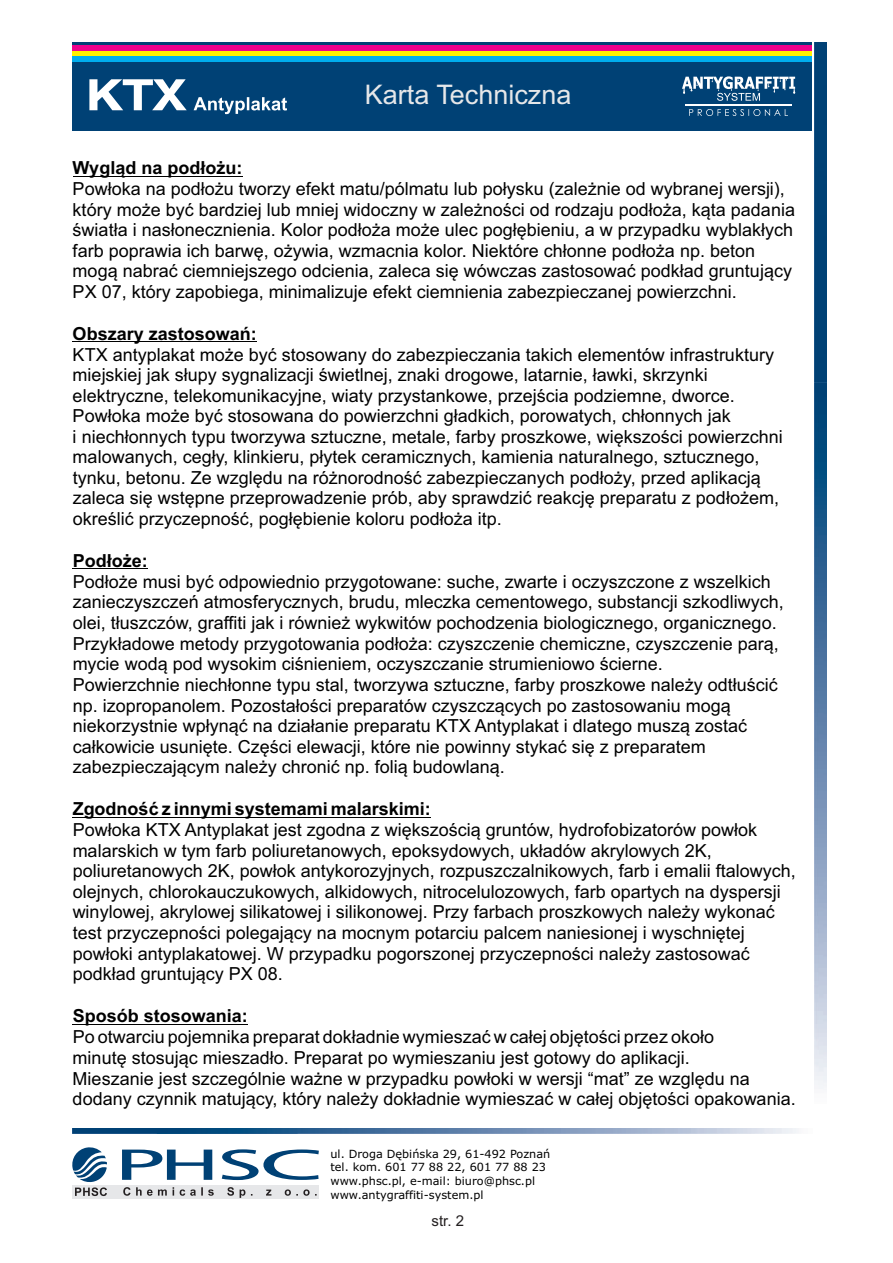
<style>
.page{position:relative;width:893px;height:1263px;background:#fff}
.page>*{position:absolute;margin:0;border:0;box-sizing:border-box;transform-origin:0 0}
.t1{font:27px "Arial";color:#e6e7e9}
.t2{font:18px/20.5px "Arial";color:#000}
.t3{font:700 18px "Arial";color:#000}
.t4{font:15px "Arial";color:#231f20}
.t5{font:11.25px/13.6px "Verdana";color:#000}
</style>
<div class="page">
<div style="left:72px;top:43px;width:740px;height:88px;background:#004175"></div>
<div style="left:72px;top:46px;width:740px;height:5px;background:#ed028c"></div>
<div style="left:72px;top:51px;width:740px;height:5px;background:#fff101"></div>
<div style="left:72px;top:56px;width:740px;height:5px;background:#00aeef"></div>
<img style="left:814px;top:43px;width:13px;height:1046px">
<img style="left:72px;top:1128px;width:726px;height:6px">
<hr style="left:73px;top:176px;width:169px;height:1px;background:#000">
<hr style="left:73px;top:341px;width:184px;height:1px;background:#000">
<hr style="left:73px;top:568px;width:75px;height:1px;background:#000">
<hr style="left:73px;top:817px;width:358px;height:1px;background:#000">
<hr style="left:73px;top:1024px;width:175px;height:1px;background:#000">
<svg style="left:89px;top:79px;width:98px;height:31px"></svg>
<svg style="left:194px;top:97px;width:93px;height:17px"></svg>
<svg style="left:689px;top:109px;width:99px;height:7px"></svg>
<hr style="left:685px;top:104px;width:107px;height:2px;background:#fff">
<svg style="left:682px;top:76px;width:113px;height:25px"></svg>
<svg style="left:122px;top:1149px;width:197px;height:31px"></svg>
<div style="left:72px;top:1185px;width:247px;height:13px;background:#e6e7e9"></div>
<svg style="left:123px;top:1187px;width:194px;height:11px"></svg>
<svg style="left:72px;top:1147px;width:35px;height:49px"></svg>
<h1 class="t1" style="left:365px;top:85px;width:208px">Karta Techniczna</h1>
<p class="t3" style="left:73px;top:161px;width:171px">Wygląd na podłożu:</p>
<p class="t2" style="left:73px;top:180px;width:724px">Powłoka na podłożu tworzy efekt matu/pólmatu lub połysku (zależnie od wybranej wersji), który może być bardziej lub mniej widoczny w zależności od rodzaju podłoża, kąta padania światła i nasłonecznienia. Kolor podłoża może ulec pogłębieniu, a w przypadku wyblakłych farb poprawia ich barwę, ożywia, wzmacnia kolor. Niektóre chłonne podłoża np. beton mogą nabrać ciemniejszego odcienia, zaleca się wówczas zastosować podkład gruntujący PX 07, który zapobiega, minimalizuje efekt ciemnienia zabezpieczanej powierzchni.</p>
<p class="t3" style="left:73px;top:326px;width:186px">Obszary zastosowań:</p>
<p class="t2" style="left:73px;top:346px;width:712px">KTX antyplakat może być stosowany do zabezpieczania takich elementów infrastruktury miejskiej jak słupy sygnalizacji świetlnej, znaki drogowe, latarnie, ławki, skrzynki elektryczne, telekomunikacyjne, wiaty przystankowe, przejścia podziemne, dworce.<br>Powłoka może być stosowana do powierzchni gładkich, porowatych, chłonnych jak<br>i niechłonnych typu tworzywa sztuczne, metale, farby proszkowe, większości powierzchni malowanych, cegły, klinkieru, płytek ceramicznych, kamienia naturalnego, sztucznego, tynku, betonu. Ze względu na różnorodność zabezpieczanych podłoży, przed aplikacją zaleca się wstępne przeprowadzenie prób, aby sprawdzić reakcję preparatu z podłożem, określić przyczepność, pogłębienie koloru podłoża itp.</p>
<p class="t3" style="left:73px;top:554px;width:77px">Podłoże:</p>
<p class="t2" style="left:73px;top:573px;width:713px">Podłoże musi być odpowiednio przygotowane: suche, zwarte i oczyszczone z wszelkich zanieczyszczeń atmosferycznych, brudu, mleczka cementowego, substancji szkodliwych, olei, tłuszczów, graffiti jak i również wykwitów pochodzenia biologicznego, organicznego.<br>Przykładowe metody przygotowania podłoża: czyszczenie chemiczne, czyszczenie parą, mycie wodą pod wysokim ciśnieniem, oczyszczanie strumieniowo ścierne.<br>Powierzchnie niechłonne typu stal, tworzywa sztuczne, farby proszkowe należy odtłuścić np. izopropanolem. Pozostałości preparatów czyszczących po zastosowaniu mogą niekorzystnie wpłynąć na działanie preparatu KTX Antyplakat i dlatego muszą zostać całkowicie usunięte. Części elewacji, które nie powinny stykać się z preparatem zabezpieczającym należy chronić np. folią budowlaną.</p>
<p class="t3" style="left:73px;top:802px;width:360px">Zgodność z innymi systemami malarskimi:</p>
<p class="t2" style="left:73px;top:821px;width:725px">Powłoka KTX Antyplakat jest zgodna z większością gruntów, hydrofobizatorów powłok malarskich w tym farb poliuretanowych, epoksydowych, układów akrylowych 2K, poliuretanowych 2K, powłok antykorozyjnych, rozpuszczalnikowych, farb i emalii ftalowych, olejnych, chlorokauczukowych, alkidowych, nitrocelulozowych, farb opartych na dyspersji winylowej, akrylowej silikatowej i silikonowej. Przy farbach proszkowych należy wykonać test przyczepności polegający na mocnym potarciu palcem naniesionej i wyschniętej powłoki antyplakatowej. W przypadku pogorszonej przyczepności należy zastosować podkład gruntujący PX 08.</p>
<p class="t3" style="left:73px;top:1009px;width:177px">Sposób stosowania:</p>
<p class="t2" style="left:73px;top:1028px;width:724px">Po otwarciu pojemnika preparat dokładnie wymieszać w całej objętości przez około<br>minutę stosując mieszadło. Preparat po wymieszaniu jest gotowy do aplikacji.<br>Mieszanie jest szczególnie ważne w przypadku powłoki w wersji “mat” ze względu na dodany czynnik matujący, który należy dokładnie wymieszać w całej objętości opakowania.</p>
<p class="t5" style="left:330px;top:1148px;width:221px">ul. Droga Dębińska 29, 61-492 Poznań tel. kom. 601 77 88 22, 601 77 88 23 www.phsc.pl, e-mail: biuro@phsc.pl www.antygraffiti-system.pl</p>
<p class="t4" style="left:432px;top:1215px;width:34px">str. 2</p>
</div>
